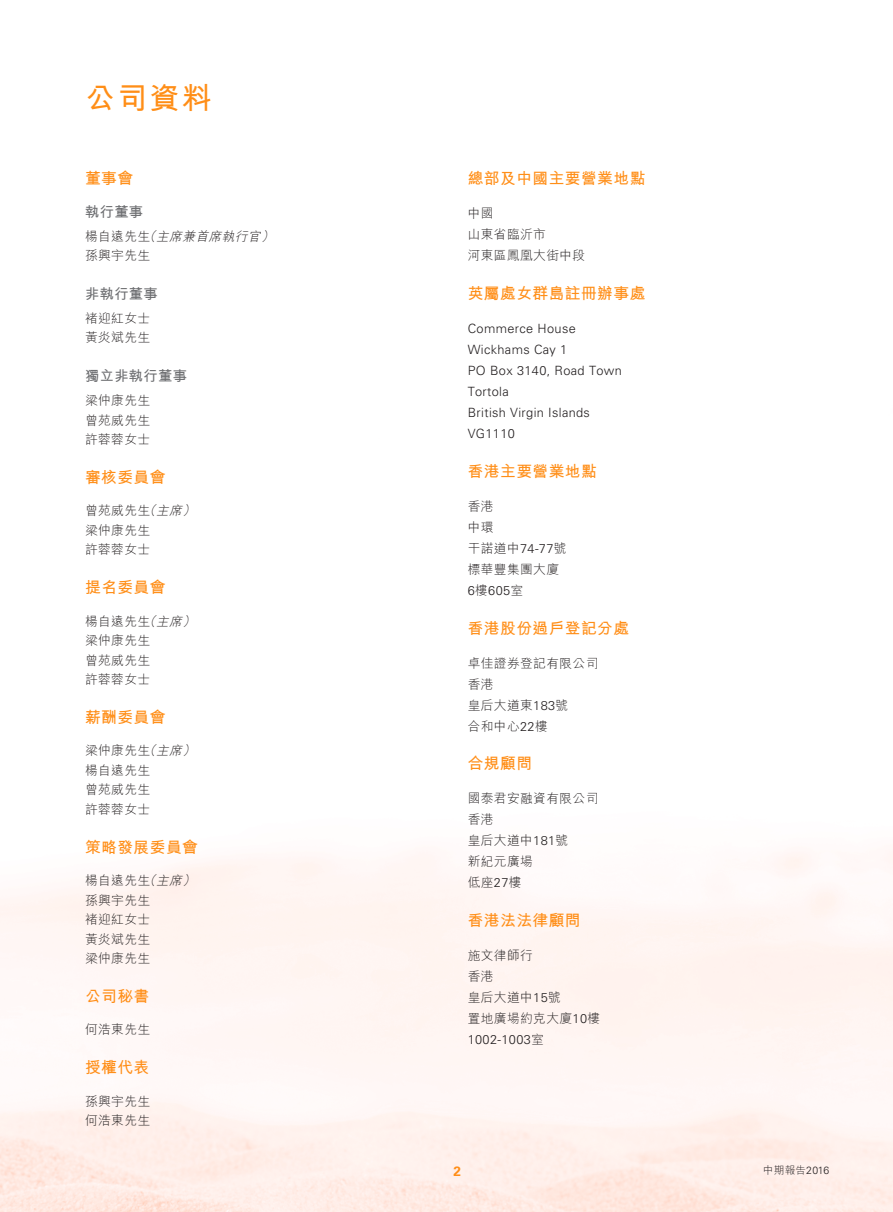
<style>
.page{position:relative;width:893px;height:1212px;background:#fff}
.page>*{position:absolute;margin:0;border:0;box-sizing:border-box;transform-origin:0 0}
.t1{font:700 30px "M Hei HK";color:#ff8e17}
.t2{font:700 15.75px "M Hei HK";letter-spacing:.03em;color:#ff8e17}
.t3{font:700 14.25px "M Hei HK";letter-spacing:.03em;color:#6c6d70}
.t4{font:700 13.5px "Univers LT Std";color:#ff8e17}
.t5{font:300 12.75px/19.5px "M Hei HK";letter-spacing:.03em;color:#231f20}
.t6{font:300 12.75px/21px "Univers LT Std";letter-spacing:.03em;color:#231f20}
.t7{font:italic 300 12.75px "M Hei HK";color:#231f20}
.t8{font:300 10.5px "M Hei HK";color:#231f20}
.s1{font-family:"Univers LT Std"}
.s2{font-family:"M Hei HK"}
</style>
<div class="page">
<h1 class="t1" style="left:85px;top:76px;width:128px">公司資料</h1>
<p class="t2" style="left:85px;top:167px;width:50px">董事會</p>
<p class="t3" style="left:85px;top:201px;width:60px">執行董事</p>
<p class="t7" style="left:156px;top:229px;width:109px">主席兼首席執行官</p>
<p class="t7" style="left:143px;top:229px;width:17px">（</p>
<p class="t7" style="left:261px;top:229px;width:17px">(</p>
<p class="t5" style="left:85px;top:226px;width:67px">楊自遠先生孫興宇先生</p>
<p class="t3" style="left:85px;top:283px;width:74px">非執行董事</p>
<p class="t5" style="left:85px;top:308px;width:67px">褚迎紅女士黃炎斌先生</p>
<p class="t3" style="left:85px;top:366px;width:104px">獨立非執行董事</p>
<p class="t5" style="left:85px;top:390px;width:67px;text-align:justify">梁仲康先生曾苑威先生許蓉蓉女士</p>
<p class="t2" style="left:85px;top:465px;width:82px">審核委員會</p>
<p class="t7" style="left:182px;top:504px;width:17px">(</p>
<p class="t7" style="left:143px;top:504px;width:17px">（</p>
<p class="t5" style="left:85px;top:501px;width:67px;text-align:justify">曾苑威先生梁仲康先生許蓉蓉女士</p>
<p class="t2" style="left:85px;top:576px;width:82px">提名委員會</p>
<p class="t7" style="left:156px;top:504px;width:30px">主席</p>
<p class="t7" style="left:143px;top:614px;width:17px">（</p>
<p class="t7" style="left:182px;top:614px;width:17px">(</p>
<p class="t5" style="left:85px;top:611px;width:67px;text-align:justify">楊自遠先生梁仲康先生曾苑威先生許蓉蓉女士</p>
<p class="t2" style="left:85px;top:705px;width:82px">薪酬委員會</p>
<p class="t7" style="left:156px;top:614px;width:30px">主席</p>
<p class="t7" style="left:143px;top:744px;width:17px">（</p>
<p class="t7" style="left:182px;top:744px;width:17px">(</p>
<p class="t5" style="left:85px;top:741px;width:67px;text-align:justify">梁仲康先生楊自遠先生曾苑威先生許蓉蓉女士</p>
<p class="t2" style="left:85px;top:835px;width:114px">策略發展委員會</p>
<p class="t7" style="left:182px;top:874px;width:17px">(</p>
<p class="t7" style="left:156px;top:744px;width:30px">主席</p>
<p class="t7" style="left:143px;top:874px;width:17px">（</p>
<p class="t5" style="left:85px;top:870px;width:67px;text-align:justify">楊自遠先生孫興宇先生褚迎紅女士黃炎斌先生梁仲康先生</p>
<p class="t2" style="left:85px;top:984px;width:66px">公司秘書</p>
<p class="t5" style="left:85px;top:1020px;width:67px">何浩東先生</p>
<p class="t2" style="left:85px;top:1056px;width:66px">授權代表</p>
<p class="t5" style="left:85px;top:1091px;width:67px">孫興宇先生何浩東先生</p>
<p class="t7" style="left:156px;top:874px;width:30px">主席</p>
<p class="t2" style="left:468px;top:167px;width:179px">總部及中國主要營業地點</p>
<p class="t5" style="left:468px;top:203px;width:119px;line-height:21px">中國<br>山東省臨沂市<br>河東區鳳凰大街中段</p>
<p class="t2" style="left:468px;top:282px;width:179px">英屬處女群島註冊辦事處</p>
<p class="t6" style="left:468px;top:318px;width:156px">Commerce House<br>Wickhams Cay 1<br>PO Box 3140, Road Town<br>Tortola<br>British Virgin Islands<br>VG1110</p>
<p class="t2" style="left:468px;top:459px;width:131px">香港主要營業地點</p>
<p class="t5" style="left:468px;top:495px;width:100px;line-height:21px">香港<br>中環<br>干諾道中<span class="s1">74-77</span>號標華豐集團大廈</p>
<p class="t6" style="left:468px;top:580px;width:57px"><span class="s2">樓</span>6 605<span class="s2">室</span></p>
<p class="t2" style="left:468px;top:616px;width:163px">香港股份過戶登記分處</p>
<p class="t5" style="left:468px;top:652px;width:132px;line-height:21px">卓佳證券登記有限公司香港<br>皇后大道東<span class="s1">183</span>號<br>合和中心<span class="s1">22</span>樓</p>
<p class="t2" style="left:468px;top:752px;width:66px">合規顧問</p>
<p class="t5" style="left:468px;top:788px;width:132px;line-height:21px">國泰君安融資有限公司香港<br>皇后大道中<span class="s1">181</span>號<br>新紀元廣場<br>低座<span class="s1">27</span>樓</p>
<p class="t2" style="left:468px;top:909px;width:114px">香港法法律顧問</p>
<p class="t5" style="left:468px;top:945px;width:134px;line-height:21px">施文律師行<br>香港<br>皇后大道中<span class="s1">15</span>號<br>置地廣場約克大廈<span class="s1">10</span>樓</p>
<p class="t6" style="left:468px;top:1029px;width:78px">1002-1003<span class="s2">室</span></p>
<p class="t4" style="left:453px;top:1163px;width:9px">2</p>
<p class="t8" style="left:763px;top:1165px;width:68px">中期報告<span class="s1">2016</span></p>
</div>
